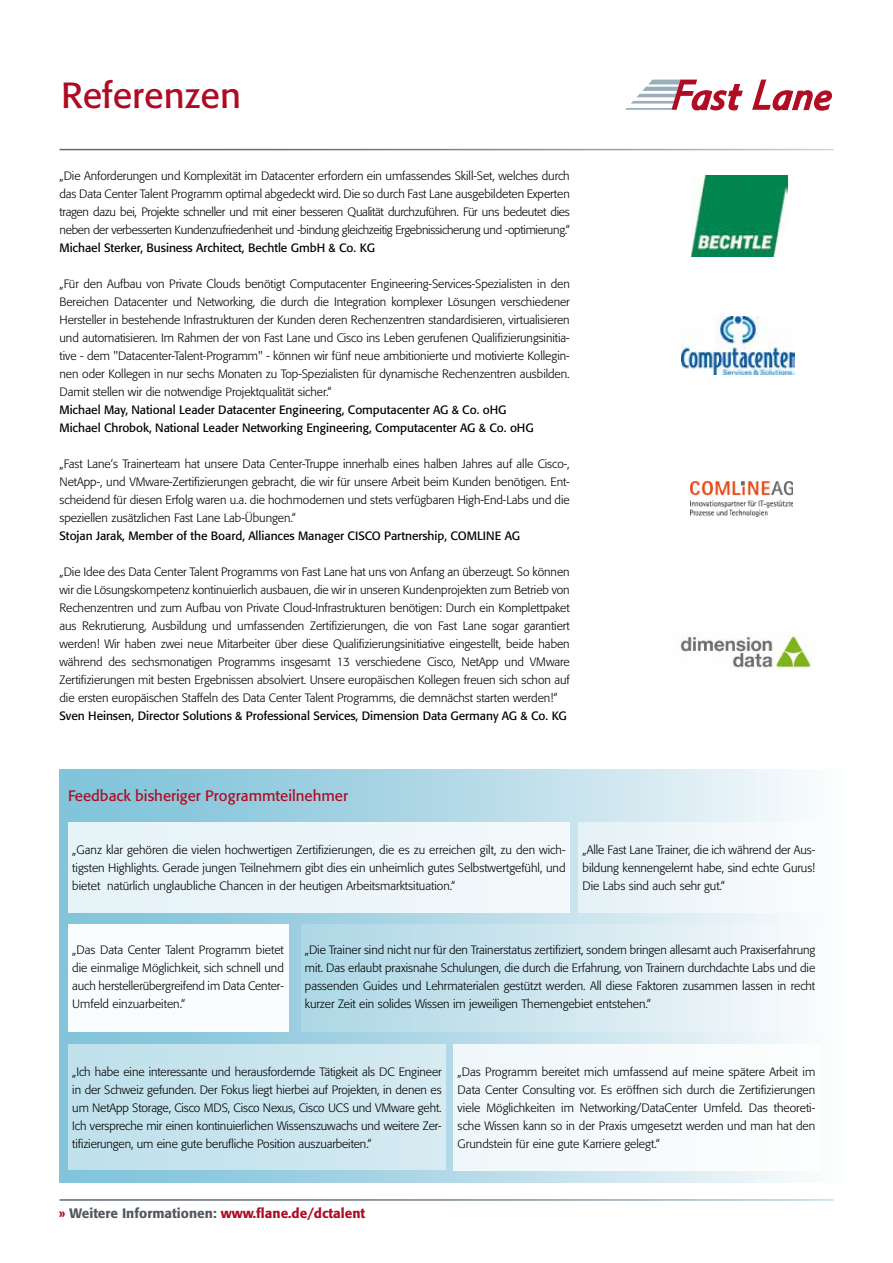
<style>
.page{position:relative;width:893px;height:1263px;background:#fff}
.page>*{position:absolute;margin:0;border:0;box-sizing:border-box;transform-origin:0 0}
.t1{font:36px "Formata";color:#ae0c24}
.t2{font:15px "Formata";color:#ae0c24}
.t3{font:500 13.5px "Formata";color:#ae0c24}
.t4{font:300 12px/18px "Formata";letter-spacing:-.005em;color:#000;text-align:justify}
.t5{font:12px/18px "Formata";letter-spacing:-.005em;color:#000}
.s1{color:#56585f}
</style>
<div class="page">
<svg style="left:60px;top:770px;width:738px;height:412px;background:#b2d9e7"></svg>
<svg style="left:752px;top:80px;width:80px;height:30px"></svg>
<svg style="left:625px;top:80px;width:118px;height:30px"></svg>
<img style="left:691px;top:176px;width:96px;height:80px">
<img style="left:681px;top:317px;width:113px;height:57px">
<img style="left:691px;top:482px;width:102px;height:34px">
<img style="left:680px;top:633px;width:132px;height:36px">
<div style="left:68px;top:924px;width:220px;height:107px;background:#fff"></div>
<div style="left:68px;top:822px;width:502px;height:90px;background:#ebf5f9"></div>
<div style="left:453px;top:1044px;width:366px;height:126px;background:#f6fafc"></div>
<div style="left:578px;top:822px;width:241px;height:90px;background:#eff6f9"></div>
<div style="left:301px;top:924px;width:518px;height:107px;background:linear-gradient(to right,#acd6e5,#f8fafb)"></div>
<div style="left:68px;top:1045px;width:378px;height:125px;background:linear-gradient(to right,#bde0eb,#d6eaf2)"></div>
<h1 class="t1" style="left:61px;top:73px;width:181px">Referenzen</h1>
<p class="t4" style="left:60px;top:167px;width:512px">„Die Anforderungen und Komplexität im Datacenter erfordern ein umfassendes Skill-Set, welches durch das Data Center Talent Programm optimal abgedeckt wird. Die so durch Fast Lane ausgebildeten Experten tragen dazu bei, Projekte schneller und mit einer besseren Qualität durchzuführen. Für uns bedeutet dies neben der verbesserten Kundenzufriedenheit und -bindung gleichzeitig Ergebnissicherung und -optimierung.“</p>
<p class="t5" style="left:60px;top:239px;width:317px">Michael Sterker, Business Architect, Bechtle GmbH &amp; Co. KG</p>
<p class="t4" style="left:60px;top:275px;width:512px">„Für den Aufbau von Private Clouds benötigt Computacenter Engineering-Services-Spezialisten in den Bereichen Datacenter und Networking, die durch die Integration komplexer Lösungen verschiedener Hersteller in bestehende Infrastrukturen der Kunden deren Rechenzentren standardisieren, virtualisieren und automatisieren. Im Rahmen der von Fast Lane und Cisco ins Leben gerufenen Qualifizierungsinitia&shy;tive - dem "Datacenter-Talent-Programm" - können wir fünf neue ambitionierte und motivierte Kollegin&shy;nen oder Kollegen in nur sechs Monaten zu Top-Spezialisten für dynamische Rechenzentren ausbilden.<br>Damit stellen wir die notwendige Projektqualität sicher.“</p>
<p class="t5" style="left:60px;top:401px;width:476px">Michael May, National Leader Datacenter Engineering, Computacenter AG &amp; Co. oHG<br>Michael Chrobok, National Leader Networking Engineering, Computacenter AG &amp; Co. oHG</p>
<p class="t4" style="left:60px;top:455px;width:512px">„Fast Lane‘s Trainerteam hat unsere Data Center-Truppe innerhalb eines halben Jahres auf alle Cisco-, NetApp-, und VMware-Zertifizierungen gebracht, die wir für unsere Arbeit beim Kunden benötigen. Ent&shy;scheidend für diesen Erfolg waren u.a. die hochmodernen und stets verfügbaren High-End-Labs und die speziellen zusätzlichen Fast Lane Lab-Übungen.“</p>
<p class="t5" style="left:60px;top:527px;width:462px">Stojan Jarak, Member of the Board, Alliances Manager CISCO Partnership, COMLINE AG</p>
<p class="t4" style="left:60px;top:563px;width:512px">„Die Idee des Data Center Talent Programms von Fast Lane hat uns von Anfang an überzeugt. So können wir die Lösungskompetenz kontinuierlich ausbauen, die wir in unseren Kundenprojekten zum Betrieb von Rechenzentren und zum Aufbau von Private Cloud-Infrastrukturen benötigen: Durch ein Komplettpaket aus Rekrutierung, Ausbildung und umfassenden Zertifizierungen, die von Fast Lane sogar garantiert werden! Wir haben zwei neue Mitarbeiter über diese Qualifizierungsinitiative eingestellt, beide haben während des sechsmonatigen Programms insgesamt 13 verschiedene Cisco, NetApp und VMware Zertifizierungen mit besten Ergebnissen absolviert. Unsere europäischen Kollegen freuen sich schon auf die ersten europäischen Staffeln des Data Center Talent Programms, die demnächst starten werden!“</p>
<p class="t5" style="left:60px;top:707px;width:509px">Sven Heinsen, Director Solutions &amp; Professional Services, Dimension Data Germany AG &amp; Co. KG</p>
<p class="t2" style="left:68px;top:787px;width:282px">Feedback bisheriger Programmteilnehmer</p>
<p class="t4" style="left:72px;top:840px;width:495px">„Ganz klar gehören die vielen hochwertigen Zertifizierungen, die es zu erreichen gilt, zu den wich&shy;tigsten Highlights. Gerade jungen Teilnehmern gibt dies ein unheimlich gutes Selbstwertgefühl, und bietet natürlich unglaubliche Chancen in der heutigen Arbeitsmarktsituation.“</p>
<p class="t4" style="left:583px;top:840px;width:234px">„Alle Fast Lane Trainer, die ich während der Aus&shy;bildung kennengelernt habe, sind echte Gurus!<br>Die Labs sind auch sehr gut.“</p>
<p class="t4" style="left:72px;top:941px;width:213px">„Das Data Center Talent Programm bietet die einmalige Möglichkeit, sich schnell und auch herstellerübergreifend im Data Center-Umfeld einzuarbeiten.“</p>
<p class="t4" style="left:305px;top:941px;width:512px">„Die Trainer sind nicht nur für den Trainerstatus zertifiziert, sondern bringen allesamt auch Praxiserfahrung mit. Das erlaubt praxisnahe Schulungen, die durch die Erfahrung, von Trainern durchdachte Labs und die passenden Guides und Lehrmaterialen gestützt werden. All diese Faktoren zusammen lassen in recht kurzer Zeit ein solides Wissen im jeweiligen Themengebiet entstehen.“</p>
<p class="t4" style="left:72px;top:1063px;width:371px">„Ich habe eine interessante und herausfordernde Tätigkeit als DC Engineer in der Schweiz gefunden. Der Fokus liegt hierbei auf Projekten, in denen es um NetApp Storage, Cisco MDS, Cisco Nexus, Cisco UCS und VMware geht.<br>Ich verspreche mir einen kontinuierlichen Wissenszuwachs und weitere Zer&shy;tifizierungen, um eine gute berufliche Position auszuarbeiten.“</p>
<p class="t4" style="left:458px;top:1062px;width:359px">„Das Programm bereitet mich umfassend auf meine spätere Arbeit im Data Center Consulting vor. Es eröffnen sich durch die Zertifizierungen viele Möglichkeiten im Networking/DataCenter Umfeld. Das theoreti&shy;sche Wissen kann so in der Praxis umgesetzt werden und man hat den Grundstein für eine gute Karriere gelegt.“</p>
<p class="t3" style="left:58px;top:1205px;width:308px">» <span class="s1">Weitere Informationen:</span> www.flane.de/dctalent</p>
</div>
